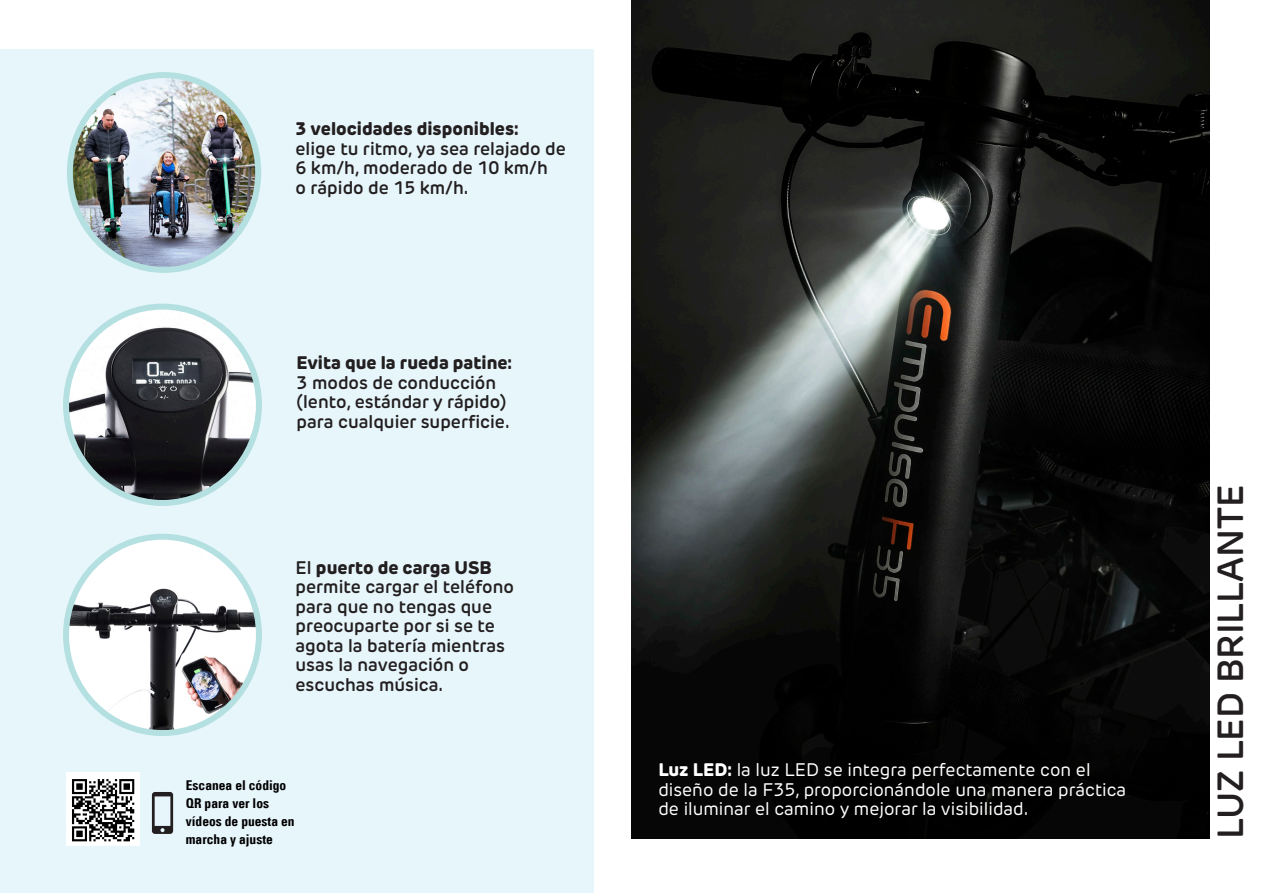
<style>
.page{position:relative;width:1263px;height:893px;background:#fff}
.page>*{position:absolute;margin:0;border:0;box-sizing:border-box;transform-origin:0 0}
.Paragraph_Style_3_He{font:600 36px "New Rubrik Edge";color:#231f20}
.Intro_Univers_cond_4{font:600 18px/19.5px "New Rubrik Edge";color:#231f20}
.Paragraph_Style_2_bo{font:18px/19.5px "New Rubrik Edge";color:#fff}
.Paragraph_Style_2_bo-2{font:800 18px "New Rubrik Edge";color:#231f20}
.Comment{font:13.5px/18px "Univers Com 67 Bold Cond";color:#000001}
.s1{font-weight:800}
</style>
<div class="page">
<div style="left:0;top:49px;width:593px;height:844px;background:#e1f4fa"></div>
<img style="left:67px;top:307px;width:191px;height:196px">
<div style="left:63px;top:304px;width:199px;height:202px;border:6px solid #b5e0e1;border-radius:50%"></div>
<svg style="left:66px;top:537px;width:193px;height:196px"></svg>
<img style="left:68px;top:553px;width:189px;height:178px">
<div style="left:63px;top:534px;width:199px;height:202px;border:6px solid #b5e0e1;border-radius:50%"></div>
<img style="left:70px;top:75px;width:188px;height:195px">
<div style="left:67px;top:72px;width:194px;height:201px;border:6px solid #b5e0e1;border-radius:50%"></div>
<svg style="left:152px;top:792px;width:21px;height:42px"></svg>
<img style="left:67px;top:773px;width:72px;height:72px">
<img style="left:631px;top:0;width:578px;height:839px">
<p class="Intro_Univers_cond_4" style="left:296px;top:119px;width:272px"><span class="s1">3 velocidades disponibles:<br></span>elige tu ritmo, ya sea relajado de<br>6 km/h, moderado de 10 km/h<br>o rápido de 15 km/h.</p>
<p class="Paragraph_Style_2_bo-2" style="left:297px;top:351px;width:217px">Evita que la rueda patine:</p>
<p class="Intro_Univers_cond_4" style="left:297px;top:372px;width:201px">3 modos de conducción</p>
<p class="Intro_Univers_cond_4" style="left:297px;top:392px;width:214px">(lento, estándar y rápido) para cualquier superficie.</p>
<p class="Intro_Univers_cond_4" style="left:296px;top:558px;width:220px">El <span class="s1">puerto de carga USB </span>permite cargar el teléfono para que no tengas que preocuparte por si se te agota la batería mientras usas la navegación o escuchas música.</p>
<p class="Comment" style="left:186px;top:776px;width:110px">Escanea el código<br>QR para ver los vídeos de puesta en marcha y ajuste</p>
<p class="Paragraph_Style_2_bo" style="left:658px;top:760px;width:469px"><span class="s1">Luz LED:</span> la luz LED se integra perfectamente con el diseño de la F35, proporcionándole una manera práctica de iluminar el camino y mejorar la visibilidad.</p>
<p class="Paragraph_Style_3_He" style="left:1208px;top:839px;width:355px;rotate:-90deg">LUZ LED BRILLANTE</p>
</div>
